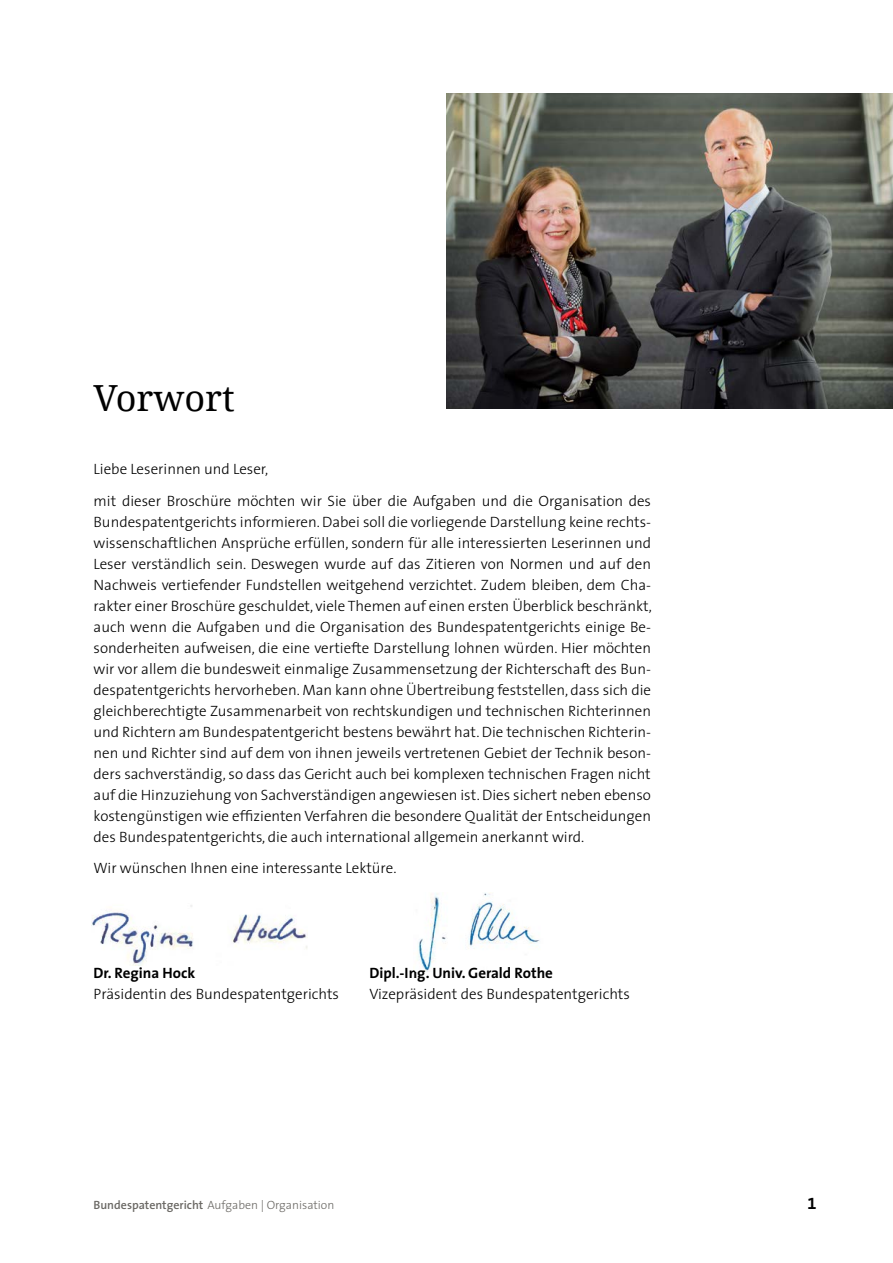
<style>
.page{position:relative;width:893px;height:1263px;background:#fff}
.page>*{position:absolute;margin:0;border:0;box-sizing:border-box;transform-origin:0 0}
.t1{font:36px "Noto Serif";color:#000}
.t2{font:16.5px "The Sans Bold Expert";color:#000}
.t3{font:300 15px/21px "The Sans";color:#000}
.t4{font:300 12px "The Sans";color:#6a6864}
.s1{font-weight:700}
.s2{font-weight:600}
</style>
<div class="page">
<img style="left:446px;top:94px;width:447px;height:314px">
<img style="left:91px;top:905px;width:216px;height:60px">
<img style="left:418px;top:892px;width:122px;height:80px">
<h3 class="t1" style="left:94px;top:373px;width:143px">Vorwort</h3>
<p class="t3" style="left:94px;top:458px;width:176px">Liebe Leserinnen und Leser,</p>
<p class="t3" style="left:94px;top:489px;width:560px;text-align:justify">mit dieser Broschüre möchten wir Sie über die Aufgaben und die Organisation des Bundespatentgerichts informieren. Dabei soll die vorliegende Darstellung keine rechts&shy;wissenschaftlichen Ansprüche erfüllen, sondern für alle interessierten Leserinnen und Leser verständlich sein. Deswegen wurde auf das Zitieren von Normen und auf den Nachweis vertiefender Fundstellen weitgehend verzichtet. Zudem bleiben, dem Cha&shy;rakter einer Broschüre geschuldet, viele Themen auf einen ersten Überblick beschränkt, auch wenn die Aufgaben und die Organisation des Bundespatentgerichts einige Be&shy;sonderheiten aufweisen, die eine vertiefte Darstellung lohnen würden. Hier möchten wir vor allem die bundesweit einmalige Zusammensetzung der Richterschaft des Bun&shy;despatentgerichts hervorheben. Man kann ohne Übertreibung feststellen, dass sich die gleichberechtigte Zusammenarbeit von rechtskundigen und technischen Richterinnen und Richtern am Bundespatentgericht bestens bewährt hat. Die technischen Richterin&shy;nen und Richter sind auf dem von ihnen jeweils vertretenen Gebiet der Technik beson&shy;ders sachverständig, so dass das Gericht auch bei komplexen technischen Fragen nicht auf die Hinzuziehung von Sachverständigen angewiesen ist. Dies sichert neben ebenso kostengünstigen wie effizienten Verfahren die besondere Qualität der Entscheidungen des Bundespatentgerichts, die auch international allgemein anerkannt wird.</p>
<p class="t3" style="left:94px;top:857px;width:304px">Wir wünschen Ihnen eine interessante Lektüre.</p>
<p class="t3" style="left:94px;top:962px;width:247px"><span class="s1">Dr. Regina Hock<br></span>Präsidentin des Bundespatentgerichts</p>
<p class="t3" style="left:369px;top:962px;width:262px"><span class="s1">Dipl.-Ing. Univ. Gerald Rothe<br></span>Vizepräsident des Bundespatentgerichts</p>
<p class="t4" style="left:94px;top:1195px;width:242px"><span class="s2">Bundespatentgericht</span> Aufgaben | Organisation</p>
<p class="t2" style="left:807px;top:1190px;width:11px">1</p>
</div>
